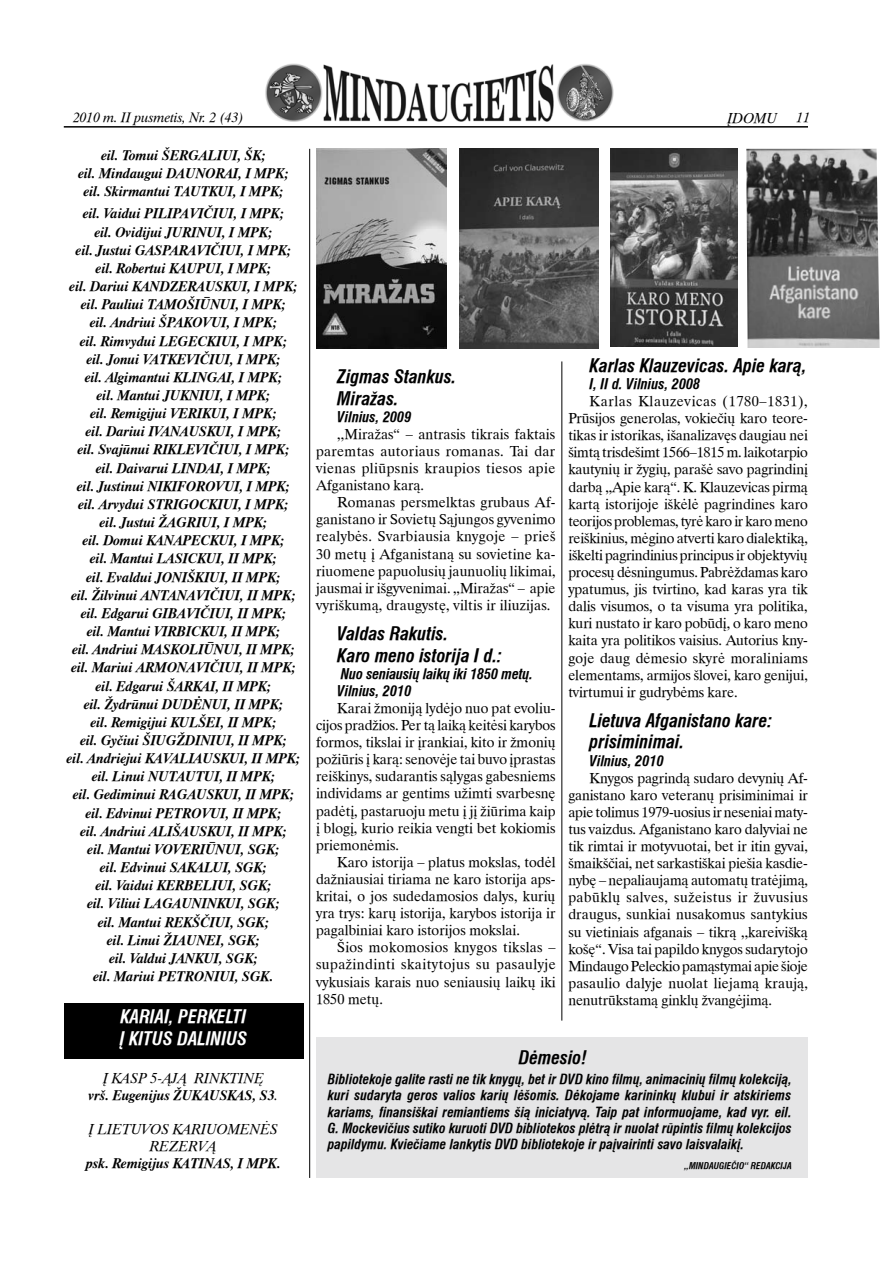
<style>
.page{position:relative;width:893px;height:1263px;background:#fff}
.page>*{position:absolute;margin:0;border:0;box-sizing:border-box;transform-origin:0 0}
.t1{font:italic 700 condensed 18px/21.6px "Helvetica LT";color:#000}
.t2{font:italic 700 condensed 18px/21.6px "Helvetica LT";color:#fff}
.t3{font:14.25px/17.1px "Times LT";color:#000;text-align:justify}
.t4{font:italic 14.25px/18.1px "Times LT Bold";color:#000;text-align:center}
.t5{font:italic 700 condensed 14.25px/17.1px "Helvetica LT";color:#000}
.t6{font:14.25px/17.1px "Times LT Italic";color:#000;text-align:center}
.t7{font:italic 700 condensed 13.5px/16.2px "Helvetica LT";color:#000;text-align:justify}
.t8{font:13.5px "Times LT Italic";color:#000}
.t9{font:italic 700 condensed 9px "Helvetica LT";color:#000}
.s1{font-family:"Times LT Italic";font-style:normal}
</style>
<div class="page">
<img style="left:265px;top:63px;width:349px;height:59px">
<hr style="left:64px;top:126px;width:744px;height:2px;background:#000">
<div style="left:316px;top:1037px;width:492px;height:141px;background:#e5e5e6"></div>
<div style="left:64px;top:1003px;width:239px;height:56px;background:#000"></div>
<hr style="left:562px;top:361px;width:1px;height:659px;background:#000">
<hr style="left:309px;top:149px;width:1px;height:1029px;background:#000">
<img style="left:459px;top:149px;width:139px;height:200px">
<img style="left:317px;top:149px;width:129px;height:200px">
<img style="left:610px;top:149px;width:127px;height:197px">
<img style="left:746px;top:149px;width:134px;height:199px">
<p class="t8" style="left:73px;top:109px;width:172px">2010 m. II pusmetis, Nr. 2 (43)</p>
<p class="t8" style="left:797px;top:109px;width:15px">11</p>
<p class="t6" style="left:727px;top:109px;width:51px">ĮDOMU</p>
<p class="t4" style="left:78px;top:145px;width:212px">eil. Tomui ŠERGALIUI, ŠK;<br>eil. Mindaugui DAUNORAI, I MPK; eil. Skirmantui TAUTKUI, I MPK;</p>
<p class="t4" style="left:67px;top:204px;width:235px">eil. Vaidui PILIPAVIČIUI, I MPK;<br>eil. Ovidijui JURINUI, I MPK;<br>eil. Justui GASPARAVIČIUI, I MPK; eil. Robertui KAUPUI, I MPK;<br>eil. Dariui KANDZERAUSKUI, I MPK; eil. Pauliui TAMOŠIŪNUI, I MPK;<br>eil. Andriui ŠPAKOVUI, I MPK;<br>eil. Rimvydui LEGECKIUI, I MPK;<br>eil. Jonui VATKEVIČIUI, I MPK;<br>eil. Algimantui KLINGAI, I MPK;<br>eil. Mantui JUKNIUI, I MPK;<br>eil. Remigijui VERIKUI, I MPK;<br>eil. Dariui IVANAUSKUI, I MPK;<br>eil. Svajūnui RIKLEVIČIUI, I MPK;<br>eil. Daivarui LINDAI, I MPK;<br>eil. Justinui NIKIFOROVUI, I MPK; eil. Arvydui STRIGOCKIUI, I MPK;<br>eil. Justui ŽAGRIUI, I MPK;<br>eil. Domui KANAPECKUI, I MPK;<br>eil. Mantui LASICKUI, II MPK;<br>eil. Evaldui JONIŠKIUI, II MPK;<br>eil. Žilvinui ANTANAVIČIUI, II MPK; eil. Edgarui GIBAVIČIUI, II MPK;<br>eil. Mantui VIRBICKUI, II MPK;<br>eil. Andriui MASKOLIŪNUI, II MPK; eil. Mariui ARMONAVIČIUI, II MPK; eil. Edgarui ŠARKAI, II MPK;<br>eil. Žydrūnui DUDĖNUI, II MPK;<br>eil. Remigijui KULŠEI, II MPK;<br>eil. Gyčiui ŠIUGŽDINIUI, II MPK;<br>eil. Andriejui KAVALIAUSKUI, II MPK; eil. Linui NUTAUTUI, II MPK;<br>eil. Gediminui RAGAUSKUI, II MPK; eil. Edvinui PETROVUI, II MPK;<br>eil. Andriui ALIŠAUSKUI, II MPK;<br>eil. Mantui VOVERIŪNUI, SGK;<br>eil. Edvinui SAKALUI, SGK;<br>eil. Vaidui KERBELIUI, SGK;<br>eil. Viliui LAGAUNINKUI, SGK;<br>eil. Mantui REKŠČIUI, SGK;<br>eil. Linui ŽIAUNEI, SGK;<br>eil. Valdui JANKUI, SGK;<br>eil. Mariui PETRONIUI, SGK.</p>
<p class="t2" style="left:120px;top:1006px;width:129px">KARIAI, PERKELTI<br>Į KITUS DALINIUS</p>
<p class="t6" style="left:103px;top:1069px;width:162px">Į KASP 5-ĄJĄ RINKTINĘ</p>
<p class="t4" style="left:89px;top:1086px;width:191px">vrš. Eugenijus ŽUKAUSKAS, S3<span class="s1">.</span></p>
<p class="t6" style="left:89px;top:1120px;width:190px">Į LIETUVOS KARIUOMENĖS<br>REZERVĄ</p>
<p class="t4" style="left:86px;top:1154px;width:196px">psk. Remigijus KATINAS, I MPK.</p>
<p class="t1" style="left:337px;top:366px;width:121px">Zigmas Stankus.<br>Miražas.</p>
<p class="t5" style="left:337px;top:408px;width:76px">Vilnius, 2009</p>
<p class="t3" style="left:316px;top:425px;width:241px;text-indent:21px">,,Miražas“ – antrasis tikrais faktais paremtas autoriaus romanas. Tai dar vienas pliūpsnis kraupios tiesos apie Afganistano karą.</p>
<p class="t3" style="left:316px;top:494px;width:241px;text-indent:21px">Romanas persmelktas grubaus Af&shy;ganistano ir Sovietų Sąjungos gyvenimo realybės. Svarbiausia knygoje – prieš 30 metų į Afganistaną su sovietine ka&shy;riuomene papuolusių jaunuolių likimai, jausmai ir išgyvenimai. ,,Miražas“ – apie vyriškumą, draugystę, viltis ir iliuzijas.</p>
<p class="t1" style="left:337px;top:623px;width:166px">Valdas Rakutis.<br>Karo meno istorija I d.:</p>
<p class="t5" style="left:337px;top:665px;width:197px">Nuo seniausių laikų iki 1850 metų.<br>Vilnius, 2010</p>
<p class="t3" style="left:316px;top:699px;width:241px;text-indent:21px">Karai žmoniją lydėjo nuo pat evoliu&shy;cijos pradžios. Per tą laiką keitėsi karybos formos, tikslai ir įrankiai, kito ir žmonių požiūris į karą: senovėje tai buvo įprastas reiškinys, sudarantis sąlygas gabesniems individams ar gentims užimti svarbesnę padėtį, pastaruoju metu į jį žiūrima kaip į blogį, kurio reikia vengti bet kokiomis priemonėmis.</p>
<p class="t3" style="left:316px;top:853px;width:241px;text-indent:21px">Karo istorija – platus mokslas, todėl dažniausiai tiriama ne karo istorija aps&shy;kritai, o jos sudedamosios dalys, kurių yra trys: karų istorija, karybos istorija ir pagalbiniai karo istorijos mokslai.</p>
<p class="t3" style="left:316px;top:939px;width:241px;text-indent:21px">Šios mokomosios knygos tikslas – supažindinti skaitytojus su pasaulyje vykusiais karais nuo seniausių laikų iki 1850 metų.</p>
<p class="t1" style="left:590px;top:354px;width:218px">Karlas Klauzevicas. Apie karą,</p>
<p class="t5" style="left:590px;top:375px;width:112px">I, II d. Vilnius, 2008</p>
<p class="t3" style="left:568px;top:392px;width:241px;text-indent:21px">Karlas Klauzevicas (1780–1831), Prūsijos generolas, vokiečių karo teore&shy;tikas ir istorikas, išanalizavęs daugiau nei šimtą trisdešimt 1566–1815 m. laikotarpio kautynių ir žygių, parašė savo pagrindinį darbą ,,Apie karą“. K. Klauzevicas pirmą kartą istorijoje iškėlė pagrindines karo teorijos problemas, tyrė karo ir karo meno reiškinius, mėgino atverti karo dialektiką, iškelti pagrindinius principus ir objektyvių procesų dėsningumus. Pabrėždamas karo ypatumus, jis tvirtino, kad karas yra tik dalis visumos, o ta visuma yra politika, kuri nustato ir karo pobūdį, o karo meno kaita yra politikos vaisius. Autorius kny&shy;goje daug dėmesio skyrė moraliniams elementams, armijos šlovei, karo genijui, tvirtumui ir gudrybėms kare.</p>
<p class="t1" style="left:590px;top:709px;width:184px">Lietuva Afganistano kare: prisiminimai.</p>
<p class="t5" style="left:590px;top:752px;width:76px">Vilnius, 2010</p>
<p class="t3" style="left:568px;top:769px;width:241px;text-indent:21px">Knygos pagrindą sudaro devynių Af&shy;ganistano karo veteranų prisiminimai ir apie tolimus 1979-uosius ir neseniai maty&shy;tus vaizdus. Afganistano karo dalyviai ne tik rimtai ir motyvuotai, bet ir itin gyvai, šmaikščiai, net sarkastiškai piešia kasdie&shy;nybę – nepaliaujamą automatų tratėjimą, pabūklų salves, sužeistus ir žuvusius draugus, sunkiai nusakomus santykius su vietiniais afganais – tikrą ,,kareivišką košę“. Visa tai papildo knygos sudarytojo Mindaugo Peleckio pamąstymai apie šioje pasaulio dalyje nuolat liejamą kraują, nenutrūkstamą ginklų žvangėjimą.</p>
<p class="t1" style="left:519px;top:1046px;width:69px">Dėmesio!</p>
<p class="t7" style="left:328px;top:1071px;width:465px">Bibliotekoje galite rasti ne tik knygų, bet ir DVD kino filmų, animacinių filmų kolekciją, kuri sudaryta geros valios karių lėšomis. Dėkojame karininkų klubui ir atskiriems kariams, finansiškai remiantiems šią iniciatyvą. Taip pat informuojame, kad vyr. eil.<br>G. Mockevičius sutiko kuruoti DVD bibliotekos plėtrą ir nuolat rūpintis filmų kolekcijos papildymu. Kviečiame lankytis DVD bibliotekoje ir paįvairinti savo laisvalaikį.</p>
<p class="t9" style="left:685px;top:1159px;width:109px">„MINDAUGIEČIO“ REDAKCIJA</p>
</div>
